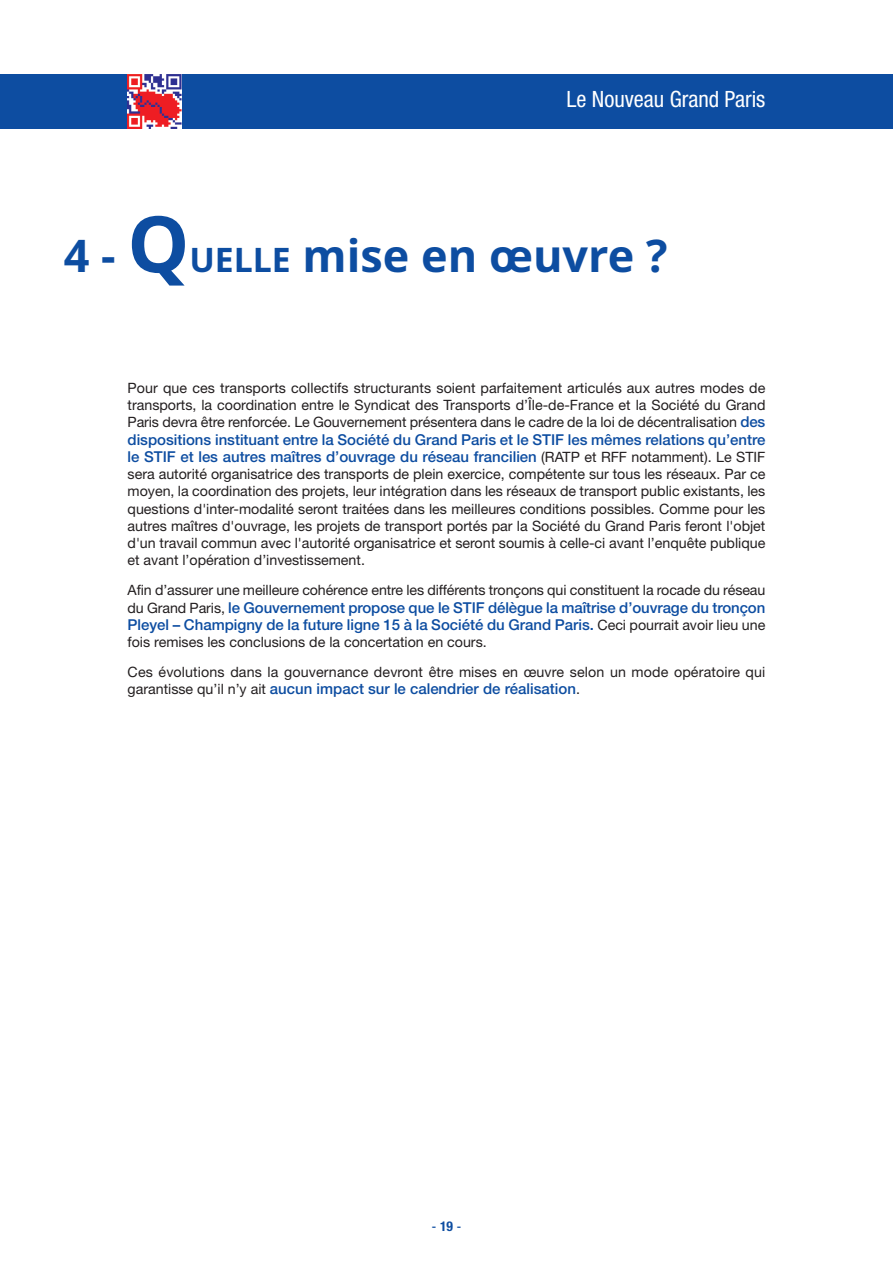
<style>
.page{position:relative;width:893px;height:1263px;background:#fff}
.page>*{position:absolute;margin:0;border:0;box-sizing:border-box;transform-origin:0 0}
.t1{font:700 45px "Open Sans";color:#0d4da1}
.t2{font:condensed 22.5px "Helvetica Neue";color:#fff}
.t3{font:500 15px/17.2px "Helvetica Neue";color:#0d4da1}
.t4{font:14.25px/17.2px "Helvetica Neue";color:#231f20;text-align:justify}
.t5{font:13.5px "Helvetica";color:#0d4da1}
.s1{font-size:78px}
.s2{font-size:33.75px}
.s3{font-weight:500;font-size:15px;color:#0d4da1}
.s4{font-weight:400;font-size:14.25px;color:#231f20}
.s5{font-family:"Helvetica Neue";font-weight:700;font-stretch:condensed}
</style>
<div class="page">
<div style="left:0;top:74px;width:893px;height:54px;background:#0d4da1"></div>
<img style="left:128px;top:74px;width:53px;height:54px">
<h2 class="t2" style="left:566px;top:91px;width:200px">Le Nouveau Grand Paris</h2>
<h1 class="t1" style="left:64px;top:230px;width:605px">4 - <span class="s1">Q</span><span class="s2">UELLE</span> mise en œuvre ?</h1>
<p class="t4" style="left:128px;top:381px;width:639px">Pour que ces transports collectifs structurants soient parfaitement articulés aux autres modes de transports, la coordination entre le Syndicat des Transports d’Île-de-France et la Société du Grand Paris devra être renforcée. Le Gouvernement présentera dans le cadre de la loi de décentralisation <span class="s3">des</span></p>
<p class="t3" style="left:128px;top:432px;width:639px">dispositions instituant entre la Société du Grand Paris et le STIF les mêmes relations qu’entre le STIF et les autres maîtres d’ouvrage du réseau francilien <span class="s4">(RATP et RFF notamment). Le STIF</span></p>
<p class="t4" style="left:128px;top:467px;width:639px">sera autorité organisatrice des transports de plein exercice, compétente sur tous les réseaux. Par ce moyen, la coordination des projets, leur intégration dans les réseaux de transport public existants, les questions d'inter-modalité seront traitées dans les meilleures conditions possibles. Comme pour les autres maîtres d'ouvrage, les projets de transport portés par la Société du Grand Paris feront l'objet d'un travail commun avec l'autorité organisatrice et seront soumis à celle-ci avant l’enquête publique et avant l’opération d’investissement.</p>
<p class="t4" style="left:128px;top:583px;width:639px">Afin d’assurer une meilleure cohérence entre les différents tronçons qui constituent la rocade du réseau</p>
<p class="t3" style="left:128px;top:600px;width:639px"><span class="s4">du Grand Paris,</span> le Gouvernement propose que le STIF délègue la maîtrise d’ouvrage du tronçon<br>Pleyel – Champigny de la future ligne 15 à la Société du Grand Paris. <span class="s4">Ceci pourrait avoir lieu une</span></p>
<p class="t4" style="left:128px;top:628px;width:639px;line-height:30px">fois remises les conclusions de la concertation en cours.<br>Ces évolutions dans la gouvernance devront être mises en œuvre selon un mode opératoire qui</p>
<p class="t3" style="left:128px;top:682px;width:454px"><span class="s4">garantisse qu’il n’y ait</span> aucun impact sur le calendrier de réalisation<span class="s4">.</span></p>
<p class="t5" style="left:432px;top:1219px;width:31px">-<span class="s5">19</span>-</p>
</div>
